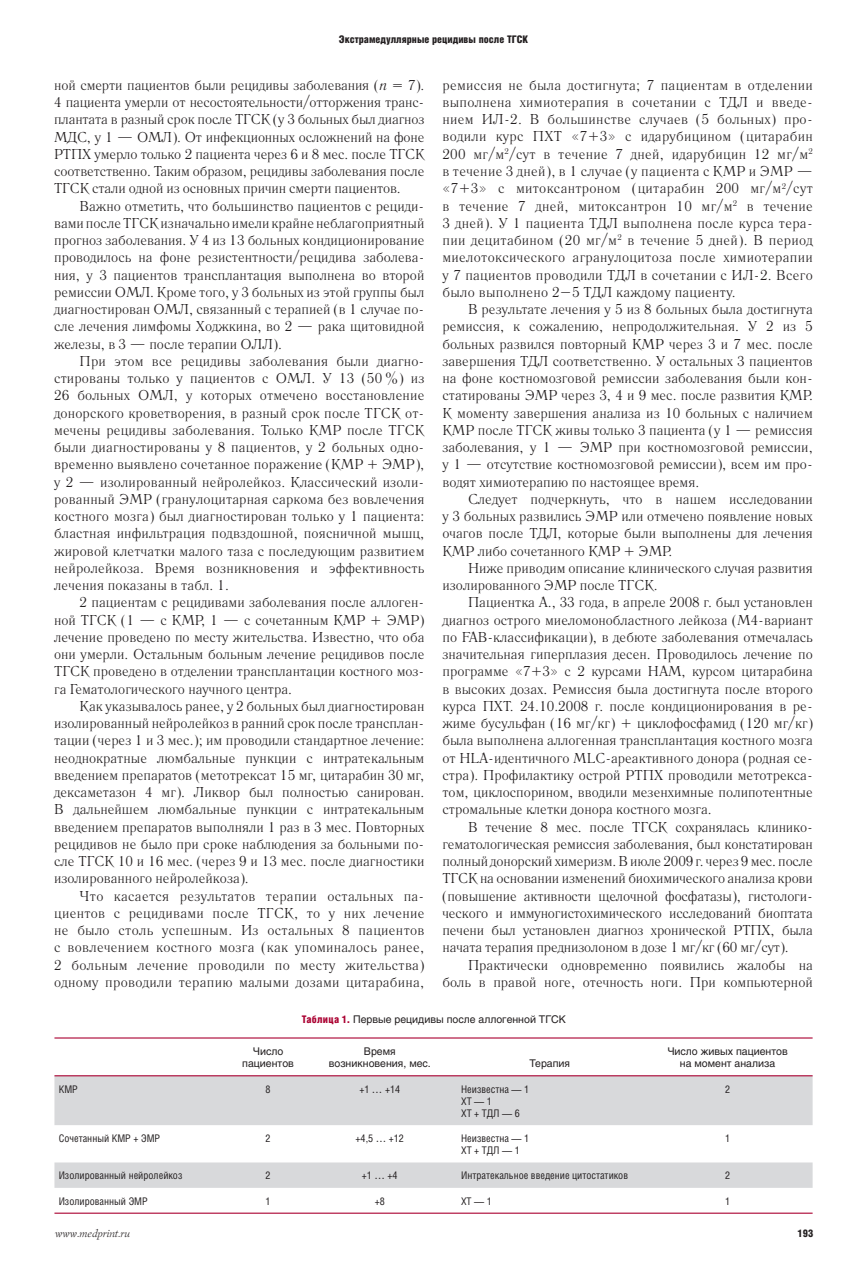
<style>
.page{position:relative;width:855px;height:1262px;background:#fff}
.page>*{position:absolute;margin:0;border:0;box-sizing:border-box;transform-origin:0 0}
.t1{font:14.25px/17.2px "Literaturnaya C";color:#231f20;text-align:justify}
.t2{font:10.5px/12px "Helios Cond";color:#231f20}
.t3{font:10.5px/12.6px "Helios";color:#231f20;text-align:center}
.t4{font:900 10.5px "Helios Cond";color:#231f20}
.t5{font:italic 10.5px "Lazurski C";color:#231f20}
.s1{font-family:"Helios Cond";font-weight:900;color:#ab0333}
.s2{font-style:italic}
</style>
<div class="page">
<svg style="left:54px;top:1076px;width:758px;height:111px;fill:#d8d9db"></svg>
<hr style="left:54px;top:1037px;width:758px;height:1px;background:#ab0333">
<hr style="left:54px;top:1075px;width:758px;height:1px;background:#ab0333">
<hr style="left:54px;top:1212px;width:758px;height:1px;background:#ab0333">
<svg style="left:377px;top:1140px;width:8px;height:2px"></svg>
<p class="t4" style="left:339px;top:36px;width:191px">Экстрамедуллярные рецидивы после ТГСК</p>
<p class="t1" style="left:442px;top:77px;width:372px">ремиссия не была достигнута; 7 пациентам в отделении выполнена химиотерапия в сочетании с ТДЛ и введе&shy;нием ИЛ-2. В большинстве случаев (5 больных) про&shy;водили курс ПХТ «7+3» с идарубицином (цитарабин 200 мг / м<sup>2</sup>/сут в течение 7 дней, идарубицин 12 мг / м<sup>2 </sup>в течение 3 дней), в 1 случае (у пациента с КМР и ЭМР — «7+3» с митоксантроном (цитарабин 200 мг / м<sup>2</sup>/сут в течение 7 дней, митоксантрон 10 мг / м<sup>2</sup> в течение 3 дней). У 1 пациента ТДЛ выполнена после курса тера&shy;пии децитабином (20 мг / м<sup>2</sup> в течение 5 дней). В период миелотоксического агранулоцитоза после химиотерапии у 7 пациентов проводили ТДЛ в сочетании с ИЛ-2. Всего было выполнено 2–5 ТДЛ каждому пациенту.</p>
<p class="t1" style="left:442px;top:302px;width:372px;text-indent:26px">В результате лечения у 5 из 8 больных была достигнута ремиссия, к сожалению, непродолжительная. У 2 из 5 больных развился повторный КМР через 3 и 7 мес. после завершения ТДЛ соответственно. У остальных 3 пациентов на фоне костномозговой ремиссии заболевания были кон&shy;статированы ЭМР через 3, 4 и 9 мес. после развития КМР.<br>К моменту завершения анализа из 10 больных с наличием КМР после ТГСК живы только 3 пациента (у 1 — ремиссия заболевания, у 1 — ЭМР при костномозговой ремиссии, у 1 — отсутствие костномозговой ремиссии), всем им про&shy;водят химиотерапию по настоящее время.</p>
<p class="t1" style="left:442px;top:492px;width:372px;text-indent:26px">Следует подчеркнуть, что в нашем исследовании у 3 больных развились ЭМР или отмечено появление новых очагов после ТДЛ, которые были выполнены для лечения КМР либо сочетанного КМР + ЭМР.</p>
<p class="t1" style="left:442px;top:561px;width:372px;text-indent:26px">Ниже приводим описание клинического случая развития изолированного ЭМР после ТГСК.</p>
<p class="t1" style="left:442px;top:595px;width:372px;text-indent:26px">Пациентка А., 33 года, в апреле 2008 г. был установлен диагноз острого миеломонобластного лейкоза (М4-вариант по FAB-классификации), в дебюте заболевания отмечалась значительная гиперплазия десен. Проводилось лечение по программе «7+3» с 2 курсами НАМ, курсом цитарабина в высоких дозах. Ремиссия была достигнута после второго курса ПХТ. 24.10.2008 г. после кондиционирования в ре&shy;жиме бусульфан (16 мг / кг) + циклофосфамид (120 мг / кг) была выполнена аллогенная трансплантация костного мозга от HLA-идентичного MLC-ареактивного донора (родная се&shy;стра). Профилактику острой РТПХ проводили метотрекса&shy;том, циклоспорином, вводили мезенхимные полипотентные стромальные клетки донора костного мозга.</p>
<p class="t1" style="left:442px;top:819px;width:372px;text-indent:26px">В течение 8 мес. после ТГСК сохранялась клинико&shy;гематологическая ремиссия заболевания, был констатирован полный донорский химеризм. В июле 2009 г. через 9 мес. после ТГСК на основании изменений биохимического анализа крови (повышение активности щелочной фосфатазы), гистологи&shy;ческого и иммуногистохимического исследований биоптата печени был установлен диагноз хронической РТПХ, была начата терапия преднизолоном в дозе 1 мг / кг (60 мг / сут).</p>
<p class="t1" style="left:442px;top:957px;width:372px;text-align:right">Практически одновременно появились жалобы на боль в правой ноге, отечность ноги. При компьютерной</p>
<p class="t3" style="left:302px;top:1013px;width:265px"><span class="s1">Таблица 1.</span> Первые рецидивы после аллогенной ТГСК</p>
<p class="t1" style="left:54px;top:78px;width:372px">ной смерти пациентов были рецидивы заболевания (<span class="s2">n</span> = 7).<br>4 пациента умерли от несостоятельности / отторжения транс&shy;плантата в разный срок после ТГСК (у 3 больных был диагноз МДС, у 1 — ОМЛ). От инфекционных осложнений на фоне РТПХ умерло только 2 пациента через 6 и 8 мес. после ТГСК соответственно. Таким образом, рецидивы заболевания после ТГСК стали одной из основных причин смерти пациентов.</p>
<p class="t1" style="left:54px;top:199px;width:372px;text-indent:26px">Важно отметить, что большинство пациентов с рециди&shy;вами после ТГСК изначально имели крайне неблагоприятный прогноз заболевания. У 4 из 13 больных кондиционирование проводилось на фоне резистентности / рецидива заболева&shy;ния, у 3 пациентов трансплантация выполнена во второй ремиссии ОМЛ. Кроме того, у 3 больных из этой группы был диагностирован ОМЛ, связанный с терапией (в 1 случае по&shy;сле лечения лимфомы Ходжкина, во 2 — рака щитовидной железы, в 3 — после терапии ОЛЛ).</p>
<p class="t1" style="left:54px;top:354px;width:372px;text-indent:26px">При этом все рецидивы заболевания были диагно&shy;стированы только у пациентов с ОМЛ. У 13 (50 %) из 26 больных ОМЛ, у которых отмечено восстановление донорского кроветворения, в разный срок после ТГСК от&shy;мечены рецидивы заболевания. Только КМР после ТГСК были диагностированы у 8 пациентов, у 2 больных одно&shy;временно выявлено сочетанное поражение (КМР + ЭМР), у 2 — изолированный нейролейкоз. Классический изоли&shy;рованный ЭМР (гранулоцитарная саркома без вовлечения костного мозга) был диагностирован только у 1 пациента: бластная инфильтрация подвздошной, поясничной мышц, жировой клетчатки малого таза с последующим развитием нейролейкоза. Время возникновения и эффективность лечения показаны в табл. 1.</p>
<p class="t1" style="left:54px;top:595px;width:372px;text-indent:26px">2 пациентам с рецидивами заболевания после аллоген&shy;ной ТГСК (1 — с КМР, 1 — с сочетанным КМР + ЭМР) лечение проведено по месту жительства. Известно, что оба они умерли. Остальным больным лечение рецидивов после ТГСК проведено в отделении трансплантации костного моз&shy;га Гематологического научного центра.</p>
<p class="t1" style="left:54px;top:699px;width:372px;text-indent:26px">Как указывалось ранее, у 2 больных был диагностирован изолированный нейролейкоз в ранний срок после трансплан&shy;тации (через 1 и 3 мес.); им проводили стандартное лечение: неоднократные люмбальные пункции с интратекальным введением препаратов (метотрексат 15 мг, цитарабин 30 мг, дексаметазон 4 мг). Ликвор был полностью санирован.<br>В дальнейшем люмбальные пункции с интратекальным введением препаратов выполняли 1 раз в 3 мес. Повторных рецидивов не было при сроке наблюдения за больными по&shy;сле ТГСК 10 и 16 мес. (через 9 и 13 мес. после диагностики изолированного нейролейкоза).</p>
<p class="t1" style="left:54px;top:888px;width:372px;text-indent:26px">Что касается результатов терапии остальных па&shy;циентов с рецидивами после ТГСК, то у них лечение не было столь успешным. Из остальных 8 пациентов с вовлечением костного мозга (как упоминалось ранее, 2 больным лечение проводили по месту жительства) одному проводили терапию малыми дозами цитарабина,</p>
<p class="t3" style="left:242px;top:1045px;width:53px">Число пациентов</p>
<p class="t3" style="left:329px;top:1045px;width:104px">Время возникновения, мес.</p>
<p class="t3" style="left:529px;top:1058px;width:42px">Терапия</p>
<p class="t3" style="left:667px;top:1045px;width:122px">Число живых пациентов на момент анализа</p>
<p class="t2" style="left:59px;top:1083px;width:21px">КМР</p>
<p class="t2" style="left:265px;top:1083px;width:7px">8</p>
<p class="t2" style="left:359px;top:1083px;width:12px">+1</p>
<p class="t2" style="left:385px;top:1083px;width:17px">+14</p>
<p class="t2" style="left:461px;top:1083px;width:70px">Неизвестна — 1<br>ХТ — 1<br>ХТ + TДЛ — 6</p>
<p class="t2" style="left:725px;top:1083px;width:7px">2</p>
<p class="t2" style="left:59px;top:1133px;width:103px">Сочетанный КМР + ЭМР</p>
<p class="t2" style="left:265px;top:1133px;width:7px">2</p>
<p class="t2" style="left:355px;top:1133px;width:19px">+4,5</p>
<p class="t2" style="left:389px;top:1133px;width:17px">+12</p>
<p class="t2" style="left:461px;top:1133px;width:70px">Неизвестна — 1<br>ХТ + TДЛ — 1</p>
<p class="t2" style="left:725px;top:1133px;width:7px">1</p>
<p class="t2" style="left:59px;top:1170px;width:125px">Изолированный нейролейкоз</p>
<p class="t2" style="left:265px;top:1170px;width:7px">2</p>
<p class="t2" style="left:362px;top:1170px;width:12px">+1</p>
<p class="t2" style="left:387px;top:1170px;width:12px">+4</p>
<p class="t2" style="left:461px;top:1170px;width:168px">Интратекальное введение цитостатиков</p>
<p class="t2" style="left:725px;top:1170px;width:7px">2</p>
<p class="t2" style="left:59px;top:1195px;width:91px">Изолированный ЭМР</p>
<p class="t2" style="left:265px;top:1195px;width:7px">1</p>
<p class="t2" style="left:374px;top:1195px;width:12px">+8</p>
<p class="t2" style="left:461px;top:1195px;width:32px">ХТ — 1</p>
<p class="t2" style="left:725px;top:1195px;width:7px">1</p>
<p class="t5" style="left:54px;top:1228px;width:76px">www.medprint.ru</p>
<p class="t4" style="left:797px;top:1229px;width:17px">193</p>
</div>
